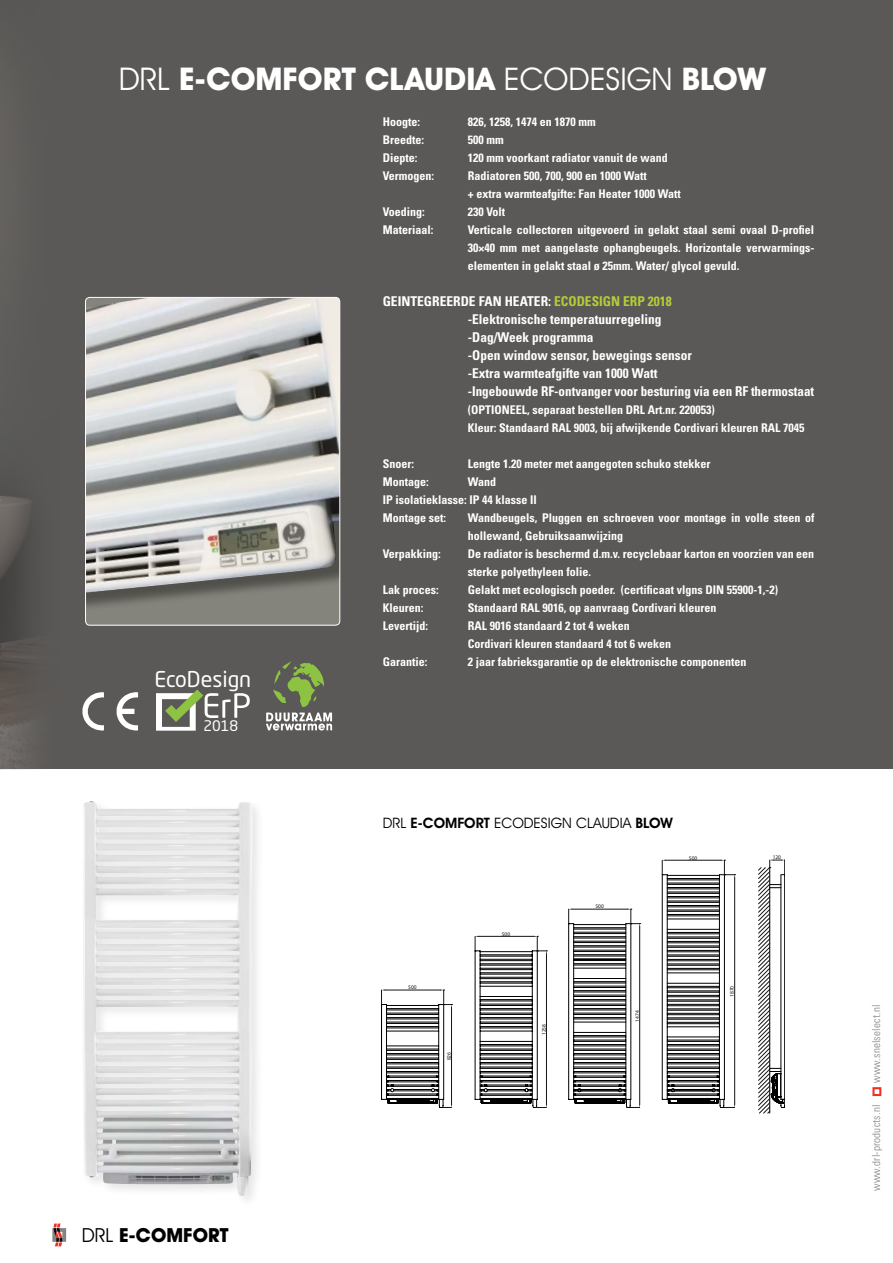
<style>
.page{position:relative;width:893px;height:1263px;background:#fff}
.page>*{position:absolute;margin:0;border:0;box-sizing:border-box;transform-origin:0 0}
.t1{font:31.5px "Avant Garde IT Cby BT";color:#fff}
.t2{font:700 31.35px "Avant Garde IT Cby BT";color:#fff}
.t3{font:21.45px "Neo Tech Pro";color:#fff}
.t4{font:19.5px "Avant Garde IT Cby BT";color:#000}
.t5{font:14.4px "Avant Garde IT Cby BT";color:#000}
.t6{font:14.4px "Neo Tech Pro";color:#fff}
.t7{font:700 condensed 13.5px/18px "Univers";color:#fff}
.t8{font:700 condensed 12px/18px "Univers";color:#fff}
.t9{font:300 condensed 11.1px "Univers";letter-spacing:.02em;color:#808285}
.t10{font:5.55px "Myriad Pro";color:#151514}
.s1{font-weight:700}
.s2{font-weight:700;font-size:31.35px}
.s3{font-weight:400}
.s4{color:#b3ce35}
.s5{font-weight:600}
</style>
<div class="page">
<div style="left:0;top:0;width:893px;height:769px;background:#5b5957"></div>
<img style="left:0;top:493px;width:31px;height:277px">
<svg style="left:381px;top:859px;width:404px;height:254px"></svg>
<div style="left:872px;top:1087px;width:9px;height:9px;border:2px solid #ee3124"></div>
<div style="left:86px;top:297px;width:254px;height:328px;background:#000;opacity:.39"></div>
<img style="left:86px;top:297px;width:254px;height:296px">
<div style="left:85px;top:297px;width:255px;height:329px;border:1px solid #fff;border-radius:4px"></div>
<div style="left:79px;top:798px;width:186px;height:410px;background:#000;opacity:.1"></div>
<img style="left:82px;top:799px;width:171px;height:397px">
<svg style="left:53px;top:1223px;width:13px;height:23px"></svg>
<svg style="left:266px;top:662px;width:66px;height:68px"></svg>
<svg style="left:156px;top:689px;width:94px;height:42px"></svg>
<svg style="left:82px;top:692px;width:56px;height:39px"></svg>
<h1 class="t1" style="left:119px;top:60px;width:495px">DRL <span class="s1">E-COMFORT</span> DRL <span class="s2">VIP/VIP</span>DE LUXE</h1>
<h2 class="t2" style="left:365px;top:60px;width:402px">CLAUDIA <span class="s3">ECODESIGN</span> BLOW</h2>
<p class="t8" style="left:383px;top:113px;width:39px">Hoogte:</p>
<p class="t8" style="left:468px;top:113px;width:129px">826, 1258, 1474 en 1870 mm</p>
<p class="t8" style="left:383px;top:131px;width:43px">Breedte:</p>
<p class="t8" style="left:468px;top:131px;width:37px">500 mm</p>
<p class="t8" style="left:383px;top:149px;width:36px">Diepte:</p>
<p class="t8" style="left:468px;top:149px;width:201px">120 mm voorkant radiator vanuit de wand</p>
<p class="t8" style="left:383px;top:167px;width:53px">Vermogen:</p>
<p class="t8" style="left:468px;top:167px;width:215px">Radiatoren 500, 700, 900 en 1000 Watt<br>+ extra warmteafgifte: Fan Heater 1000 Watt</p>
<p class="t8" style="left:383px;top:203px;width:44px">Voeding:</p>
<p class="t8" style="left:468px;top:203px;width:39px">230 Volt</p>
<p class="t8" style="left:383px;top:221px;width:52px">Materiaal:</p>
<p class="t8" style="left:468px;top:221px;width:348px;text-align:justify">Verticale collectoren uitgevoerd in gelakt staal semi ovaal D-profiel 30×40 mm met aangelaste ophangbeugels. Horizontale verwarmings&shy;elementen in gelakt staal ø 25mm. Water/ glycol gevuld.</p>
<p class="t7" style="left:468px;top:292px;width:348px;text-indent:-85px">GEINTEGREERDE FAN HEATER: <span class="s4">ECODESIGN ERP 2018<br></span>-Elektronische temperatuurregeling<br>-Dag/Week programma<br>-Open window sensor, bewegings sensor<br>-Extra warmteafgifte van 1000 Watt<br>-Ingebouwde RF-ontvanger voor besturing via een RF thermostaat</p>
<p class="t8" style="left:468px;top:401px;width:338px">(OPTIONEEL, separaat bestellen DRL Art.nr. 220053)<br>Kleur: Standaard RAL 9003, bij afwijkende Cordivari kleuren RAL 7045</p>
<p class="t8" style="left:383px;top:455px;width:33px">Snoer:</p>
<p class="t8" style="left:468px;top:455px;width:244px">Lengte 1.20 meter met aangegoten schuko stekker</p>
<p class="t8" style="left:383px;top:473px;width:47px">Montage:</p>
<p class="t8" style="left:383px;top:473px;width:155px;text-indent:85px">Wand<br>IP isolatieklasse: IP 44 klasse II<br>Montage set:</p>
<p class="t8" style="left:468px;top:509px;width:348px">Wandbeugels, Pluggen en schroeven voor montage in volle steen of hollewand, Gebruiksaanwijzing</p>
<h3 class="t3" style="left:154px;top:666px;width:98px">EcoDesign</h3>
<p class="t6" style="left:203px;top:717px;width:36px">2018</p>
<p class="t8" style="left:383px;top:545px;width:60px">Verpakking:</p>
<p class="t8" style="left:468px;top:545px;width:348px">De radiator is beschermd d.m.v. recyclebaar karton en voorzien van een sterke polyethyleen folie.</p>
<p class="t8" style="left:383px;top:581px;width:57px">Lak proces:</p>
<p class="t8" style="left:468px;top:581px;width:312px">Gelakt met ecologisch poeder. (certificaat vlgns DIN 55900-1,-2)</p>
<p class="t8" style="left:383px;top:599px;width:42px">Kleuren:</p>
<p class="t8" style="left:468px;top:599px;width:250px">Standaard RAL 9016, op aanvraag Cordivari kleuren</p>
<p class="t8" style="left:383px;top:617px;width:47px">Levertijd:</p>
<p class="t8" style="left:468px;top:617px;width:205px">RAL 9016 standaard 2 tot 4 weken<br>Cordivari kleuren standaard 4 tot 6 weken</p>
<p class="t8" style="left:383px;top:653px;width:46px">Garantie:</p>
<p class="t8" style="left:468px;top:653px;width:280px">2 jaar fabrieksgarantie op de elektronische componenten</p>
<p class="t5" style="left:383px;top:814px;width:292px">DRL <span class="s5">E-COMFORT</span> ECODESIGN CLAUDIA <span class="s5">BLOW</span></p>
<p class="t10" style="left:689px;top:854px;width:10px">500</p>
<p class="t10" style="left:502px;top:930px;width:10px">500</p>
<p class="t10" style="left:595px;top:903px;width:10px">500</p>
<p class="t10" style="left:408px;top:984px;width:10px">500</p>
<p class="t10" style="left:446px;top:1060px;width:10px;rotate:-90deg">826</p>
<p class="t10" style="left:540px;top:1035px;width:13px;rotate:-90deg">1258</p>
<p class="t10" style="left:634px;top:1021px;width:13px;rotate:-90deg">1474</p>
<p class="t10" style="left:729px;top:997px;width:13px;rotate:-90deg">1870</p>
<p class="t10" style="left:773px;top:854px;width:10px">120</p>
<h3 class="t4" style="left:82px;top:1223px;width:255px">DRL <span class="s1">E-COMFORT</span> CATALOGUS</h3>
<p class="t9" style="left:869px;top:1083px;width:80px;rotate:-90deg">www.snelselect.nl</p>
<p class="t9" style="left:869px;top:1191px;width:88px;rotate:-90deg">www.drl-products.nl</p>
</div>
